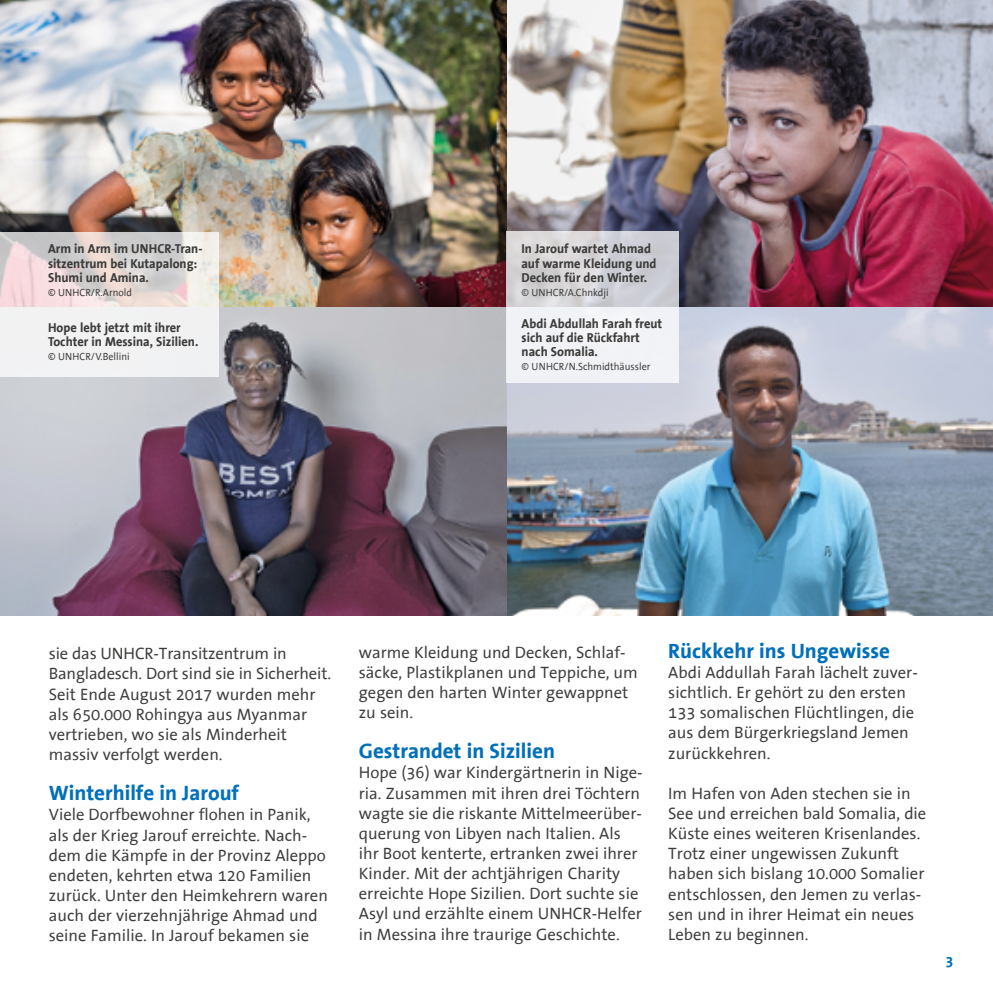
<style>
.page{position:relative;width:993px;height:993px;background:#fff}
.page>*{position:absolute;margin:0;border:0;box-sizing:border-box;transform-origin:0 0}
.Fliesstext{font:700 21px "The Sans Office";color:#0070ba}
.Fliesstext-2{font:16.62px/20.1px "The Sans Office";color:#3c3c3b}
.t1{font:700 14.88px "The Sans Office";color:#0070ba}
.Einleitung{font:700 13.12px/14.2px "The Sans Office";color:#3c3c3b;scale:.95 1}
.Einleitung-2{font:10.5px "The Sans Office";color:#3c3c3b;scale:.95 1}
</style>
<div class="page">
<img style="left:0;top:0;width:992px;height:615px">
<svg style="left:0;top:232px;width:218px;height:144px;fill:#f1f1ed"></svg>
<svg style="left:506px;top:232px;width:172px;height:151px;fill:#edeeef"></svg>
<p class="Einleitung" style="left:48px;top:242px;width:164px">Arm in Arm im UNHCR-Tran&shy;sitzentrum bei Kutapalong:<br>Shumi und Amina.</p>
<p class="Einleitung-2" style="left:48px;top:287px;width:90px">© UNHCR/R.Arnold</p>
<p class="Einleitung" style="left:48px;top:320px;width:160px">Hope lebt jetzt mit ihrer<br>Tochter in Messina, Sizilien.</p>
<p class="Einleitung-2" style="left:48px;top:351px;width:87px">© UNHCR/V.Bellini</p>
<p class="Einleitung" style="left:521px;top:242px;width:144px">In Jarouf wartet Ahmad auf warme Kleidung und<br>Decken für den Winter.</p>
<p class="Einleitung-2" style="left:521px;top:287px;width:93px">© UNHCR/A.Chnkdji</p>
<p class="Einleitung" style="left:521px;top:317px;width:149px">Abdi Abdullah Farah freut sich auf die Rückfahrt nach Somalia.</p>
<p class="Einleitung-2" style="left:521px;top:361px;width:137px">© UNHCR/N.Schmidthäussler</p>
<p class="Fliesstext-2" style="left:49px;top:644px;width:284px">sie das UNHCR-Transitzentrum in Bangladesch. Dort sind sie in Sicherheit.<br>Seit Ende August 2017 wurden mehr als 650.000 Rohingya aus Myanmar vertrieben, wo sie als Minderheit massiv verfolgt werden.</p>
<p class="Fliesstext" style="left:49px;top:782px;width:192px">Winterhilfe in Jarouf</p>
<p class="Fliesstext-2" style="left:49px;top:805px;width:280px">Viele Dorfbewohner flohen in Panik, als der Krieg Jarouf erreichte. Nach&shy;dem die Kämpfe in der Provinz Aleppo endeten, kehrten etwa 120 Familien zurück. Unter den Heimkehrern waren auch der vierzehnjährige Ahmad und seine Familie. In Jarouf bekamen sie</p>
<p class="Fliesstext-2" style="left:359px;top:642px;width:280px">warme Kleidung und Decken, Schlaf&shy;säcke, Plastikplanen und Teppiche, um gegen den harten Winter gewappnet zu sein.</p>
<p class="Fliesstext" style="left:359px;top:740px;width:197px">Gestrandet in Sizilien</p>
<p class="Fliesstext-2" style="left:359px;top:763px;width:285px">Hope (36) war Kindergärtnerin in Nige&shy;ria. Zusammen mit ihren drei Töchtern wagte sie die riskante Mittelmeerüber&shy;querung von Libyen nach Italien. Als ihr Boot kenterte, ertranken zwei ihrer Kinder. Mit der achtjährigen Charity erreichte Hope Sizilien. Dort suchte sie Asyl und erzählte einem UNHCR-Helfer in Messina ihre traurige Geschichte.</p>
<p class="Fliesstext" style="left:668px;top:639px;width:223px">Rückkehr ins Ungewisse</p>
<p class="Fliesstext-2" style="left:668px;top:662px;width:251px">Abdi Addullah Farah lächelt zuver&shy;sichtlich. Er gehört zu den ersten<br>133 somalischen Flüchtlingen, die aus dem Bürgerkriegsland Jemen zurückkehren.</p>
<p class="Fliesstext-2" style="left:668px;top:783px;width:259px">Im Hafen von Aden stechen sie in<br>See und erreichen bald Somalia, die<br>Küste eines weiteren Krisenlandes.<br>Trotz einer ungewissen Zukunft haben sich bislang 10.000 Somalier entschlossen, den Jemen zu verlas&shy;sen und in ihrer Heimat ein neues<br>Leben zu beginnen.</p>
<p class="t1" style="left:945px;top:952px;width:10px">3</p>
</div>
